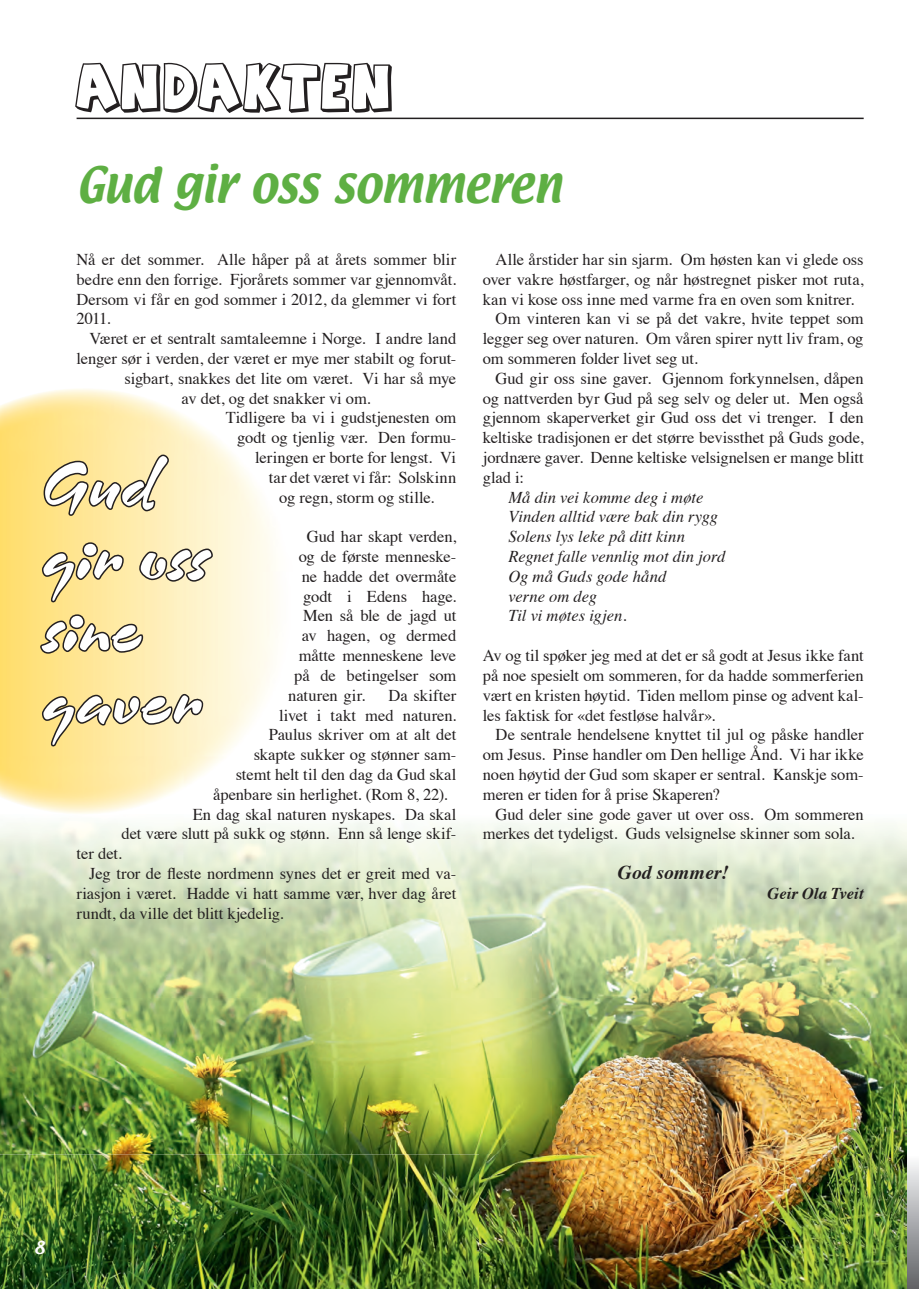
<style>
.page{position:relative;width:919px;height:1289px;background:#fff}
.page>*{position:absolute;margin:0;border:0;box-sizing:border-box;transform-origin:0 0}
.t1{font:66px/72px "Zennor Plain";letter-spacing:-.015em;color:#fff}
.t2{font:43.5px "Textile";letter-spacing:-.01em;color:#5eaf43}
.t3{font:italic 700 19.5px "Times";color:#231f20}
.t4{font:19.5px "Bonnard FLF";color:#fff}
.t5{font:16.5px/19.8px "Times";letter-spacing:-.005em;color:#231f20;text-align:justify}
.t6{font:italic 16.5px/19.8px "Times";letter-spacing:.005em;color:#231f20}
.t7{font:italic 700 16.5px "Times";color:#231f20}
</style>
<div class="page">
<svg style="left:906px;top:1154px;width:12px;height:134px;background:#a6aba6"></svg>
<img style="left:0;top:821px;width:799px;height:256px">
<img style="left:799px;top:823px;width:107px;height:331px">
<img style="left:0;top:1077px;width:639px;height:77px">
<img style="left:639px;top:1077px;width:161px;height:77px">
<img style="left:0;top:1154px;width:906px;height:134px">
<svg style="left:35px;top:1240px;width:10px;height:13px"></svg>
<img style="left:0;top:389px;width:276px;height:425px">
<svg style="left:42px;top:438px;width:129px;height:79px;background:#d5c387"></svg>
<svg style="left:40px;top:541px;width:85px;height:63px;background:#d0bb7b"></svg>
<svg style="left:138px;top:547px;width:76px;height:36px;background:#b2a889"></svg>
<svg style="left:38px;top:613px;width:107px;height:42px;background:#bfad75"></svg>
<svg style="left:40px;top:692px;width:165px;height:56px;background:#cdbd89"></svg>
<svg style="left:75px;top:63px;width:317px;height:50px"></svg>
<hr style="left:77px;top:118px;width:786px;height:1px;background:#231f20">
<h2 class="t2" style="left:77px;top:154px;width:486px">Gud gir oss sommeren</h2>
<p class="t5" style="left:77px;top:248px;width:381px">Nå er det sommer. Alle håper på at årets sommer blir bedre enn den forrige. Fjorårets sommer var gjennomvåt.<br>Dersom vi får en god sommer i 2012, da glemmer vi fort 2011.</p>
<p class="t5" style="left:89px;top:327px;width:368px">Været er et sentralt samtaleemne i Norge. I andre land</p>
<p class="t5" style="left:77px;top:347px;width:381px">lenger sør i verden, der været er mye mer stabilt og forut-</p>
<p class="t5" style="left:125px;top:367px;width:333px">sigbart, snakkes det lite om været. Vi har så mye</p>
<p class="t5" style="left:182px;top:387px;width:190px">av det, og det snakker vi om.</p>
<p class="t5" style="left:226px;top:406px;width:232px">Tidligere ba vi i gudstjenesten om</p>
<p class="t5" style="left:237px;top:426px;width:220px">godt og tjenlig vær. Den formu-</p>
<p class="t5" style="left:255px;top:446px;width:202px">leringen er borte for lengst. Vi</p>
<p class="t5" style="left:269px;top:466px;width:189px">tar det været vi får: Solskinn</p>
<p class="t5" style="left:279px;top:486px;width:157px">og regn, storm og stille.</p>
<p class="t5" style="left:307px;top:525px;width:151px">Gud har skapt verden,</p>
<p class="t5" style="left:299px;top:545px;width:159px">og de første menneske-</p>
<p class="t5" style="left:302px;top:565px;width:156px">ne hadde det overmåte</p>
<p class="t5" style="left:303px;top:585px;width:155px">godt i Edens hage.</p>
<p class="t5" style="left:303px;top:604px;width:154px">Men så ble de jagd ut</p>
<p class="t5" style="left:302px;top:624px;width:156px">av hagen, og dermed</p>
<p class="t5" style="left:299px;top:644px;width:159px">måtte menneskene leve</p>
<p class="t5" style="left:294px;top:664px;width:163px">på de betingelser som</p>
<p class="t5" style="left:288px;top:684px;width:79px">naturen gir.</p>
<p class="t5" style="left:388px;top:684px;width:69px">Da skifter</p>
<p class="t5" style="left:279px;top:703px;width:178px">livet i takt med naturen.</p>
<p class="t5" style="left:269px;top:723px;width:189px">Paulus skriver om at alt det</p>
<p class="t5" style="left:254px;top:743px;width:204px">skapte sukker og stønner sam-</p>
<p class="t5" style="left:236px;top:763px;width:222px">stemt helt til den dag da Gud skal</p>
<p class="t5" style="left:213px;top:783px;width:236px">åpenbare sin herlighet. (Rom 8, 22).</p>
<p class="t5" style="left:193px;top:802px;width:265px">En dag skal naturen nyskapes. Da skal</p>
<p class="t5" style="left:122px;top:822px;width:336px">det være slutt på sukk og stønn. Enn så lenge skif-</p>
<p class="t5" style="left:77px;top:842px;width:47px">ter det.</p>
<p class="t5" style="left:89px;top:862px;width:368px">Jeg tror de fleste nordmenn synes det er greit med va-</p>
<p class="t5" style="left:77px;top:882px;width:381px">riasjon i været. Hadde vi hatt samme vær, hver dag året</p>
<p class="t5" style="left:77px;top:901px;width:208px">rundt, da ville det blitt kjedelig.</p>
<h1 class="t1" style="left:41px;top:452px;width:169px">Gud gir oss sine gaver</h1>
<p class="t5" style="left:495px;top:248px;width:369px">Alle årstider har sin sjarm. Om høsten kan vi glede oss</p>
<p class="t5" style="left:483px;top:268px;width:382px">over vakre høstfarger, og når høstregnet pisker mot ruta,</p>
<p class="t5" style="left:483px;top:288px;width:373px">kan vi kose oss inne med varme fra en oven som knitrer.</p>
<p class="t5" style="left:495px;top:307px;width:369px">Om vinteren kan vi se på det vakre, hvite teppet som</p>
<p class="t5" style="left:483px;top:327px;width:382px">legger seg over naturen. Om våren spirer nytt liv fram, og</p>
<p class="t5" style="left:483px;top:347px;width:216px">om sommeren folder livet seg ut.</p>
<p class="t5" style="left:495px;top:367px;width:369px">Gud gir oss sine gaver. Gjennom forkynnelsen, dåpen</p>
<p class="t5" style="left:483px;top:387px;width:382px">og nattverden byr Gud på seg selv og deler ut. Men også</p>
<p class="t5" style="left:483px;top:406px;width:382px">gjennom skaperverket gir Gud oss det vi trenger. I den</p>
<p class="t5" style="left:483px;top:426px;width:382px">keltiske tradisjonen er det større bevissthet på Guds gode,</p>
<p class="t5" style="left:483px;top:446px;width:382px">jordnære gaver. Denne keltiske velsignelsen er mange blitt</p>
<p class="t5" style="left:483px;top:466px;width:43px">glad i:</p>
<p class="t6" style="left:508px;top:486px;width:218px">Må din vei komme deg i møte<br>Vinden alltid være bak din rygg<br>Solens lys leke på ditt kinn<br>Regnet falle vennlig mot din jord<br>Og må Guds gode hånd<br>verne om deg<br>Til vi møtes igjen.</p>
<p class="t5" style="left:483px;top:644px;width:382px">Av og til spøker jeg med at det er så godt at Jesus ikke fant på noe spesielt om sommeren, for da hadde sommerferien vært en kristen høytid. Tiden mellom pinse og advent kal&shy;les faktisk for «det festløse halvår».</p>
<p class="t5" style="left:483px;top:723px;width:382px;text-indent:13px">De sentrale hendelsene knyttet til jul og påske handler om Jesus. Pinse handler om Den hellige Ånd. Vi har ikke noen høytid der Gud som skaper er sentral. Kanskje som&shy;meren er tiden for å prise Skaperen?</p>
<p class="t5" style="left:483px;top:802px;width:382px;text-indent:13px">Gud deler sine gode gaver ut over oss. Om sommeren merkes det tydeligst. Guds velsignelse skinner som sola.</p>
<p class="t3" style="left:618px;top:854px;width:112px">God sommer!</p>
<p class="t7" style="left:767px;top:877px;width:98px">Geir Ola Tveit</p>
<p class="t4" style="left:34px;top:1235px;width:13px">8</p>
</div>
